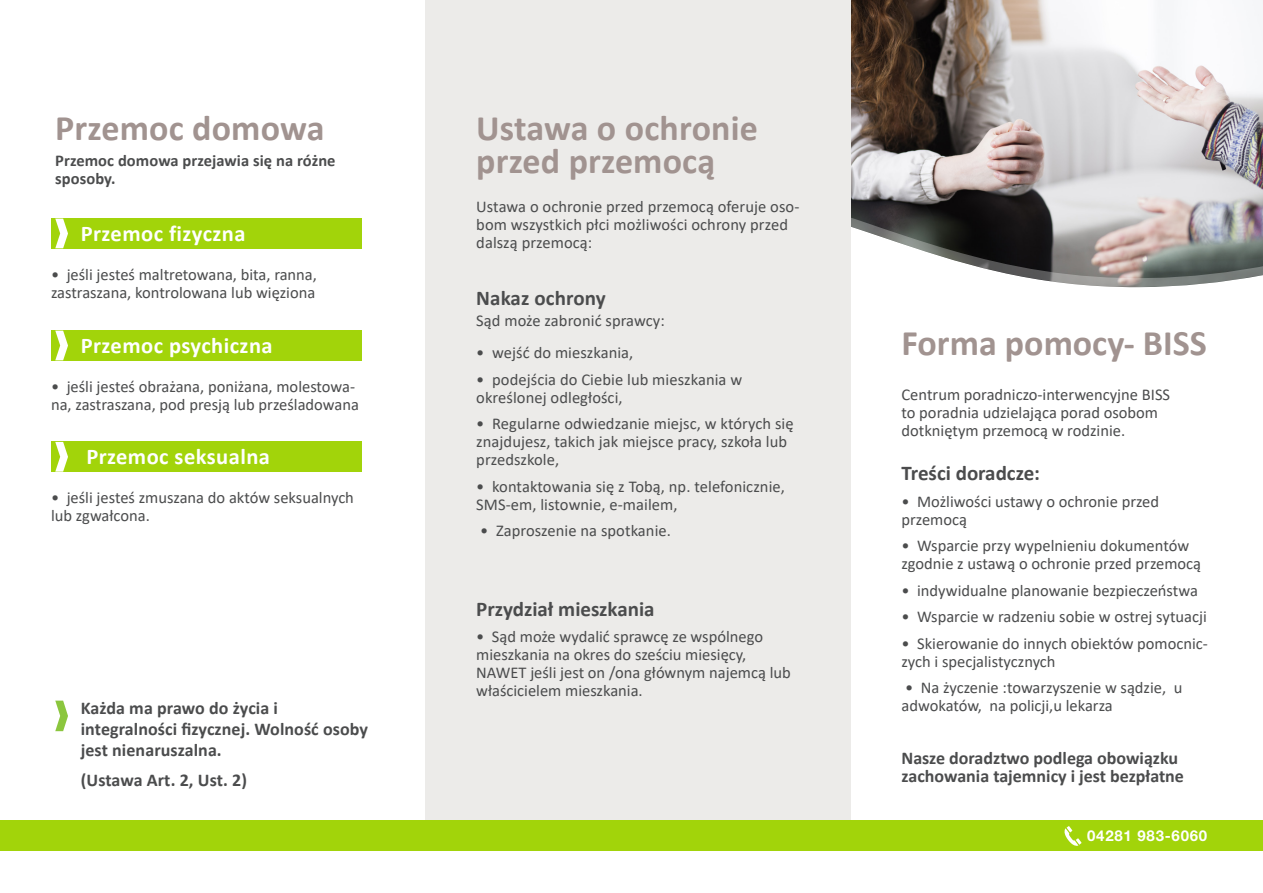
<style>
.page{position:relative;width:1263px;height:893px;background:#fff}
.page>*{position:absolute;margin:0;border:0;box-sizing:border-box;transform-origin:0 0}
.t1{font:700 36px/33px "Calibri";letter-spacing:.005em;color:#a19390}
.t2{font:700 22.5px "Calibri";letter-spacing:.02em;color:#fff}
.t3{font:700 21px "Calibri";color:#4b4c4d}
.t4{font:700 18px/21px "Calibri";color:#4b4c4d}
.t5{font:16.5px/18px "Calibri";color:#4b4c4d}
.t6{font:700 16.5px/18px "Calibri";letter-spacing:.005em;color:#4b4c4d}
.t7{font:700 15px "Helvetica Neue LT Std";letter-spacing:.05em;color:#fff}
</style>
<div class="page">
<img style="left:850px;top:0;width:413px;height:176px">
<svg style="left:850px;top:176px;width:413px;height:113px"></svg>
<div style="left:425px;top:0;width:425px;height:822px;background:#ecebe9"></div>
<svg style="left:55px;top:701px;width:13px;height:30px"></svg>
<div style="left:0;top:821px;width:1263px;height:30px;background:#a2d40a"></div>
<svg style="left:1064px;top:826px;width:18px;height:20px"></svg>
<div style="left:51px;top:218px;width:310px;height:31px;background:#a2d40a"></div>
<svg style="left:55px;top:219px;width:13px;height:29px"></svg>
<div style="left:51px;top:330px;width:310px;height:31px;background:#a2d40a"></div>
<svg style="left:55px;top:331px;width:13px;height:29px"></svg>
<div style="left:51px;top:441px;width:310px;height:31px;background:#a2d40a"></div>
<svg style="left:55px;top:442px;width:13px;height:30px"></svg>
<p class="t1" style="left:55px;top:111px;width:271px">Przemoc domowa</p>
<p class="t6" style="left:55px;top:151px;width:282px">Przemoc domowa przejawia się na różne sposoby.</p>
<p class="t2" style="left:81px;top:217px;width:166px">Przemoc fizyczna</p>
<p class="t5" style="left:51px;top:265px;width:267px">• jeśli jesteś maltretowana, bita, ranna, zastraszana, kontrolowana lub więziona</p>
<p class="t2" style="left:81px;top:329px;width:193px">Przemoc psychiczna</p>
<p class="t5" style="left:51px;top:377px;width:309px">• jeśli jesteś obrażana, poniżana, molestowa&shy;na, zastraszana, pod presją lub prześladowana</p>
<p class="t2" style="left:86px;top:441px;width:185px">Przemoc seksualna</p>
<p class="t5" style="left:51px;top:489px;width:304px">• jeśli jesteś zmuszana do aktów seksualnych lub zgwałcona.</p>
<p class="t4" style="left:81px;top:697px;width:289px">Każda ma prawo do życia i integralności fizycznej. Wolność osoby jest nienaruszalna.</p>
<p class="t4" style="left:81px;top:769px;width:168px">(Ustawa Art. 2, Ust. 2)</p>
<p class="t1" style="left:476px;top:111px;width:283px">Ustawa o ochronie przed przemocą</p>
<p class="t5" style="left:476px;top:197px;width:325px">Ustawa o ochronie przed przemocą oferuje oso&shy;bom wszystkich płci możliwości ochrony przed dalszą przemocą:</p>
<p class="t3" style="left:476px;top:283px;width:131px">Nakaz ochrony</p>
<p class="t5" style="left:476px;top:311px;width:190px">Sąd może zabronić sprawcy:</p>
<p class="t5" style="left:476px;top:343px;width:159px">• wejść do mieszkania,</p>
<p class="t5" style="left:476px;top:370px;width:267px">• podejścia do Ciebie lub mieszkania w określonej odległości,</p>
<p class="t5" style="left:476px;top:414px;width:319px">• Regularne odwiedzanie miejsc, w których się znajdujesz, takich jak miejsce pracy, szkoła lub przedszkole,</p>
<p class="t5" style="left:476px;top:477px;width:310px">• kontaktowania się z Tobą, np. telefonicznie,<br>SMS-em, listownie, e-mailem,</p>
<p class="t5" style="left:480px;top:521px;width:192px">• Zaproszenie na spotkanie.</p>
<p class="t3" style="left:476px;top:594px;width:180px">Przydział mieszkania</p>
<p class="t5" style="left:476px;top:627px;width:316px">• Sąd może wydalić sprawcę ze wspólnego mieszkania na okres do sześciu miesięcy, NAWET jeśli jest on /ona głównym najemcą lub właścicielem mieszkania.</p>
<p class="t1" style="left:901px;top:326px;width:307px">Forma pomocy- BISS</p>
<p class="t5" style="left:901px;top:385px;width:270px">Centrum poradniczo-interwencyjne BISS to poradnia udzielająca porad osobom dotkniętym przemocą w rodzinie.</p>
<p class="t3" style="left:901px;top:458px;width:140px">Treści doradcze:</p>
<p class="t5" style="left:901px;top:492px;width:259px">• Możliwości ustawy o ochronie przed przemocą</p>
<p class="t5" style="left:901px;top:536px;width:301px">• Wsparcie przy wypelnieniu dokumentów zgodnie z ustawą o ochronie przed przemocą</p>
<p class="t5" style="left:901px;top:581px;width:298px">• indywidualne planowanie bezpieczeństwa</p>
<p class="t5" style="left:901px;top:607px;width:307px">• Wsparcie w radzeniu sobie w ostrej sytuacji</p>
<p class="t5" style="left:901px;top:634px;width:308px">• Skierowanie do innych obiektów pomocnic&shy;zych i specjalistycznych</p>
<p class="t5" style="left:901px;top:678px;width:282px">• Na życzenie :towarzyszenie w sądzie, u adwokatów, na policji,u lekarza</p>
<p class="t4" style="left:901px;top:749px;width:284px;line-height:18px">Nasze doradztwo podlega obowiązku zachowania tajemnicy i jest bezpłatne</p>
<p class="t7" style="left:1087px;top:827px;width:122px">04281 983-6060</p>
</div>
